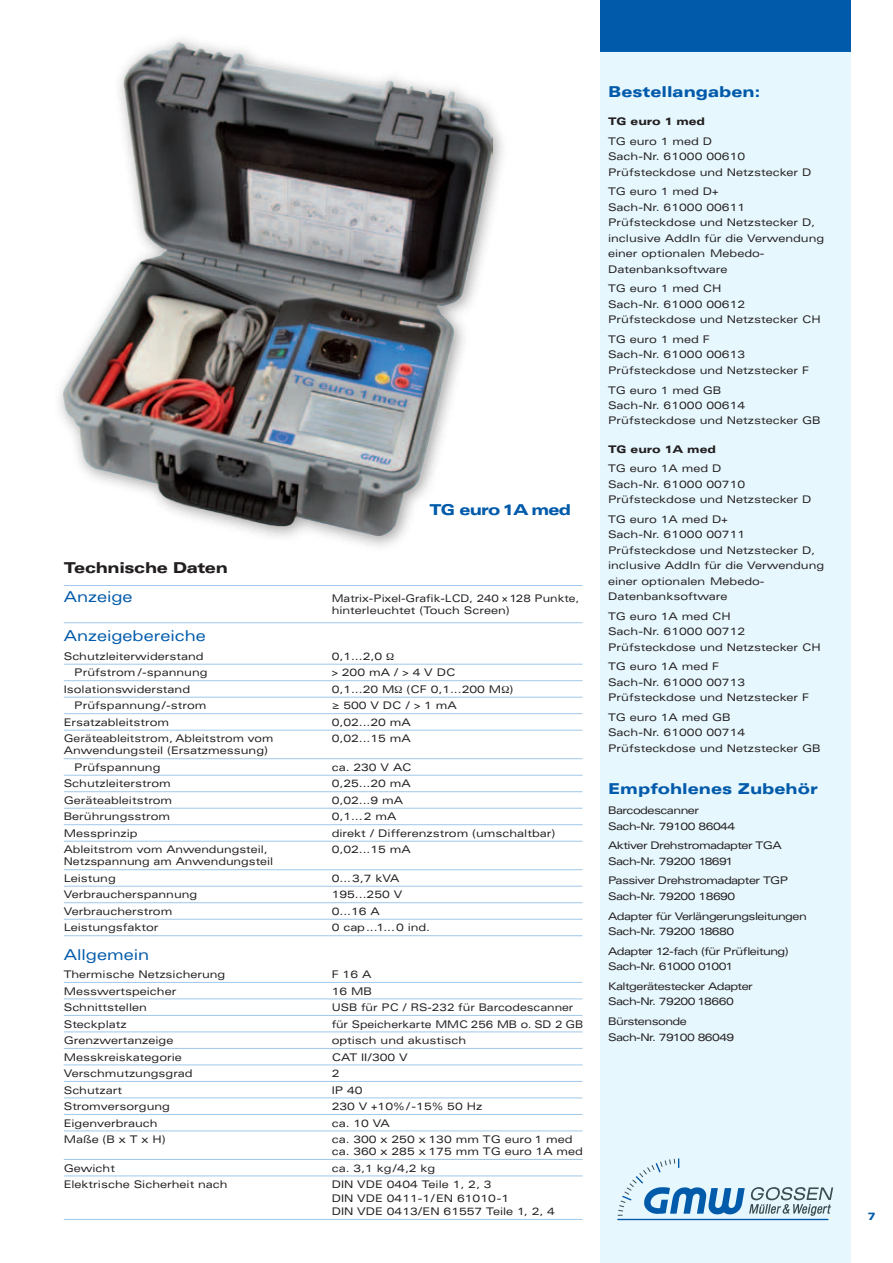
<style>
.page{position:relative;width:893px;height:1263px;background:#fff}
.page>*{position:absolute;margin:0;border:0;box-sizing:border-box;transform-origin:0 0}
.t1{font:900 expanded 15px "Univers";color:#015aaa}
.t2{font:expanded 15px "Univers";color:#015aaa}
.t3{font:900 expanded 15px "Univers";letter-spacing:-.025em;color:#231f20}
.t4{font:900 expanded 15px "Univers";letter-spacing:-.05em;color:#015aaa}
.t5{font:expanded 10.5px/15.5px "Univers";color:#231f20}
.t6{font:expanded 10.5px/15.5px "Univers";letter-spacing:-.05em;color:#231f20}
.t7{font:expanded 10.5px/12px "Univers";color:#231f20;scale:.96 1}
.t8{font:900 expanded 10.5px "Univers";color:#231f20}
.t9{font:900 expanded 10.5px "Univers";color:#015aaa}
.s1{font-family:"Lucida Grande";font-stretch:normal}
</style>
<div class="page">
<hr style="left:64px;top:622px;width:519px;height:1px;background:#a0c8ea">
<hr style="left:64px;top:664px;width:519px;height:1px;background:#a0c8ea">
<hr style="left:64px;top:680px;width:519px;height:1px;background:#a0c8ea">
<hr style="left:64px;top:697px;width:519px;height:1px;background:#a0c8ea">
<hr style="left:64px;top:713px;width:519px;height:1px;background:#a0c8ea">
<hr style="left:64px;top:730px;width:519px;height:1px;background:#a0c8ea">
<hr style="left:64px;top:758px;width:519px;height:1px;background:#a0c8ea">
<hr style="left:64px;top:775px;width:519px;height:1px;background:#a0c8ea">
<hr style="left:64px;top:791px;width:519px;height:1px;background:#a0c8ea">
<hr style="left:64px;top:808px;width:519px;height:1px;background:#a0c8ea">
<hr style="left:64px;top:824px;width:519px;height:1px;background:#a0c8ea">
<hr style="left:64px;top:841px;width:519px;height:1px;background:#a0c8ea">
<hr style="left:64px;top:869px;width:519px;height:1px;background:#a0c8ea">
<hr style="left:64px;top:886px;width:519px;height:1px;background:#a0c8ea">
<hr style="left:64px;top:902px;width:519px;height:1px;background:#a0c8ea">
<hr style="left:64px;top:919px;width:519px;height:1px;background:#a0c8ea">
<hr style="left:64px;top:935px;width:519px;height:1px;background:#a0c8ea">
<hr style="left:64px;top:982px;width:519px;height:1px;background:#a0c8ea">
<hr style="left:64px;top:998px;width:519px;height:1px;background:#a0c8ea">
<hr style="left:64px;top:1015px;width:519px;height:1px;background:#a0c8ea">
<hr style="left:64px;top:1031px;width:519px;height:1px;background:#a0c8ea">
<hr style="left:64px;top:1048px;width:519px;height:1px;background:#a0c8ea">
<hr style="left:64px;top:1064px;width:519px;height:1px;background:#a0c8ea">
<hr style="left:64px;top:1081px;width:519px;height:1px;background:#a0c8ea">
<hr style="left:64px;top:1097px;width:519px;height:1px;background:#a0c8ea">
<hr style="left:64px;top:1114px;width:519px;height:1px;background:#a0c8ea">
<hr style="left:64px;top:1130px;width:519px;height:1px;background:#a0c8ea">
<hr style="left:64px;top:1159px;width:519px;height:1px;background:#a0c8ea">
<hr style="left:64px;top:1175px;width:519px;height:1px;background:#a0c8ea">
<hr style="left:64px;top:1219px;width:519px;height:1px;background:#a0c8ea">
<hr style="left:64px;top:585px;width:519px;height:1px;background:#a0c8ea">
<div style="left:600px;top:0;width:250px;height:51px;background:#015aaa"></div>
<div style="left:600px;top:51px;width:250px;height:1212px;background:#e6f7fd"></div>
<svg style="left:617px;top:1158px;width:216px;height:63px"></svg>
<img style="left:64px;top:43px;width:428px;height:493px">
<h1 class="t4" style="left:429px;top:501px;width:143px">TG euro 1A med</h1>
<h1 class="t3" style="left:64px;top:559px;width:166px">Technische Daten</h1>
<h1 class="t2" style="left:64px;top:588px;width:70px">Anzeige</h1>
<p class="t7" style="left:332px;top:592px;width:259px">Matrix-Pixel-Grafik-LCD, 240 × 128 Punkte, hinterleuchtet (Touch Screen)</p>
<h1 class="t2" style="left:64px;top:627px;width:144px">Anzeigebereiche</h1>
<p class="t5" style="left:64px;top:648px;width:141px">Schutzleiterwiderstand</p>
<p class="t5" style="left:332px;top:648px;width:52px">0,1...2,0</p>
<p class="t5" style="left:74px;top:665px;width:135px">Prüfstrom /-spannung</p>
<p class="t5" style="left:332px;top:665px;width:125px">&gt;200mA/&gt;4VDC</p>
<p class="t5" style="left:64px;top:681px;width:128px">Isolationswiderstand</p>
<p class="t5" style="left:332px;top:681px;width:183px">0,1...20 M (CF 0,1...200 M )</p>
<p class="t5" style="left:74px;top:698px;width:134px">Prüfspannung/-strom</p>
<p class="t5" style="left:332px;top:698px;width:127px"><span class="s1">≥</span>500VDC/&gt;1mA</p>
<p class="t5" style="left:64px;top:714px;width:107px">Ersatzableitstrom</p>
<p class="t5" style="left:332px;top:714px;width:81px">0,02...20 mA</p>
<p class="t5" style="left:64px;top:731px;width:211px">Geräteableitstrom, Ableitstrom vom</p>
<p class="t5" style="left:332px;top:731px;width:81px">0,02...15 mA</p>
<p class="t5" style="left:74px;top:742px;width:195px;line-height:16.5px;text-indent:-10px">Anwendungsteil (Ersatzmessung)<br>Prüfspannung</p>
<p class="t5" style="left:332px;top:759px;width:81px">ca. 230 V AC</p>
<p class="t5" style="left:64px;top:776px;width:108px">Schutzleiterstrom</p>
<p class="t5" style="left:332px;top:776px;width:81px">0,25...20 mA</p>
<p class="t5" style="left:64px;top:792px;width:110px">Geräteableitstrom</p>
<p class="t5" style="left:332px;top:792px;width:73px">0,02...9 mA</p>
<p class="t5" style="left:64px;top:809px;width:108px">Berührungsstrom</p>
<p class="t5" style="left:332px;top:809px;width:66px">0,1...2 mA</p>
<p class="t5" style="left:64px;top:825px;width:75px">Messprinzip</p>
<p class="t5" style="left:332px;top:825px;width:225px">direkt / Differenzstrom (umschaltbar)</p>
<p class="t5" style="left:64px;top:842px;width:205px">Ableitstrom vom Anwendungsteil,</p>
<p class="t5" style="left:332px;top:842px;width:81px">0,02...15 mA</p>
<p class="t5" style="left:64px;top:853px;width:211px;line-height:16.5px">Netzspannung am Anwendungsteil<br>Leistung</p>
<p class="t5" style="left:332px;top:870px;width:69px">0...3,7 kVA</p>
<p class="t5" style="left:64px;top:887px;width:135px">Verbraucherspannung</p>
<p class="t5" style="left:332px;top:887px;width:72px">195...250 V</p>
<p class="t5" style="left:64px;top:903px;width:110px">Verbraucherstrom</p>
<p class="t5" style="left:332px;top:903px;width:50px">0...16 A</p>
<p class="t5" style="left:64px;top:920px;width:96px">Leistungsfaktor</p>
<p class="t5" style="left:332px;top:920px;width:100px">0 cap...1...0 ind.</p>
<h1 class="t2" style="left:64px;top:945px;width:87px">Allgemein</h1>
<p class="t5" style="left:64px;top:966px;width:163px">Thermische Netzsicherung</p>
<p class="t5" style="left:332px;top:966px;width:41px">F16A</p>
<p class="t5" style="left:64px;top:983px;width:114px">Messwertspeicher</p>
<p class="t5" style="left:332px;top:983px;width:42px">16 MB</p>
<p class="t5" style="left:64px;top:999px;width:85px">Schnittstellen</p>
<p class="t5" style="left:332px;top:999px;width:243px">USB für PC / RS-232 für Barcodescanner</p>
<p class="t5" style="left:64px;top:1016px;width:64px">Steckplatz</p>
<p class="t7" style="left:332px;top:1018px;width:264px">für Speicherkarte MMC 256 MB o. SD 2 GB</p>
<p class="t5" style="left:64px;top:1032px;width:111px">Grenzwertanzeige</p>
<p class="t5" style="left:332px;top:1032px;width:136px">optisch und akustisch</p>
<p class="t5" style="left:64px;top:1049px;width:120px">Messkreiskategorie</p>
<p class="t5" style="left:332px;top:1049px;width:78px">CAT II/300 V</p>
<p class="t5" style="left:64px;top:1065px;width:130px">Verschmutzungsgrad</p>
<p class="t5" style="left:332px;top:1065px;width:9px">2</p>
<p class="t5" style="left:64px;top:1082px;width:60px">Schutzart</p>
<p class="t5" style="left:332px;top:1082px;width:33px">IP 40</p>
<p class="t5" style="left:64px;top:1098px;width:108px">Stromversorgung</p>
<p class="t5" style="left:332px;top:1098px;width:152px">230 V +10%/-15% 50 Hz</p>
<p class="t5" style="left:64px;top:1115px;width:95px">Eigenverbrauch</p>
<p class="t5" style="left:332px;top:1115px;width:60px">ca. 10 VA</p>
<p class="t5" style="left:64px;top:1131px;width:103px">Maße (B x T x H)</p>
<p class="t5" style="left:332px;top:1133px;width:253px;line-height:12px">ca. 300 x 250 x 130 mm TG euro 1 med ca. 360 x 285 x 175 mm TG euro 1A med</p>
<p class="t5" style="left:64px;top:1160px;width:53px">Gewicht</p>
<p class="t5" style="left:332px;top:1160px;width:105px">ca. 3,1 kg/4,2 kg</p>
<p class="t5" style="left:64px;top:1176px;width:165px">Elektrische Sicherheit nach</p>
<p class="t5" style="left:332px;top:1177px;width:225px;line-height:13.5px">DIN VDE 0404 Teile 1, 2, 3<br>DIN VDE 0411-1/EN 61010-1<br>DIN VDE 0413/EN 61557 Teile 1, 2, 4</p>
<h1 class="t1" style="left:608px;top:83px;width:154px">Bestellangaben:</h1>
<p class="t8" style="left:608px;top:115px;width:99px">TG euro 1 med</p>
<p class="t5" style="left:608px;top:133px;width:205px">TG euro 1 med D<br>Sach-Nr. 61000 00610<br>Prüfsteckdose und Netzstecker D</p>
<p class="t5" style="left:608px;top:184px;width:218px">TG euro 1 med D+<br>Sach-Nr. 61000 00611<br>Prüfsteckdose und Netzstecker D, inclusive AddIn für die Verwendung einer optionalen Mebedo-<br>Datenbanksoftware</p>
<p class="t5" style="left:608px;top:281px;width:214px">TG euro 1 med CH<br>Sach-Nr. 61000 00612<br>Prüfsteckdose und Netzstecker CH</p>
<p class="t5" style="left:608px;top:331px;width:203px">TG euro 1 med F<br>Sach-Nr. 61000 00613<br>Prüfsteckdose und Netzstecker F</p>
<p class="t5" style="left:608px;top:382px;width:214px">TG euro 1 med GB<br>Sach-Nr. 61000 00614<br>Prüfsteckdose und Netzstecker GB</p>
<p class="t8" style="left:608px;top:443px;width:110px">TG euro 1A med</p>
<p class="t5" style="left:608px;top:461px;width:205px">TG euro 1A med D<br>Sach-Nr. 61000 00710<br>Prüfsteckdose und Netzstecker D</p>
<p class="t5" style="left:608px;top:511px;width:218px">TG euro 1A med D+<br>Sach-Nr. 61000 00711<br>Prüfsteckdose und Netzstecker D, inclusive AddIn für die Verwendung einer optionalen Mebedo-<br>Datenbanksoftware</p>
<p class="t5" style="left:608px;top:608px;width:214px">TG euro 1A med CH<br>Sach-Nr. 61000 00712<br>Prüfsteckdose und Netzstecker CH</p>
<p class="t5" style="left:608px;top:659px;width:203px">TG euro 1A med F<br>Sach-Nr. 61000 00713<br>Prüfsteckdose und Netzstecker F</p>
<p class="t5" style="left:608px;top:709px;width:214px">TG euro 1A med GB<br>Sach-Nr. 61000 00714<br>Prüfsteckdose und Netzstecker GB</p>
<h1 class="t1" style="left:608px;top:780px;width:211px">Empfohlenes Zubehör</h1>
<p class="t6" style="left:608px;top:802px;width:129px">Barcodescanner<br>Sach-Nr. 79100 86044</p>
<p class="t6" style="left:608px;top:838px;width:175px">Aktiver Drehstromadapter TGA<br>Sach-Nr. 79200 18691</p>
<p class="t6" style="left:608px;top:873px;width:182px">Passiver Drehstromadapter TGP<br>Sach-Nr. 79200 18690</p>
<p class="t6" style="left:608px;top:908px;width:200px">Adapter für Verlängerungsleitungen<br>Sach-Nr. 79200 18680</p>
<p class="t6" style="left:608px;top:943px;width:182px">Adapter 12-fach (für Prüfleitung)<br>Sach-Nr. 61000 01001</p>
<p class="t6" style="left:608px;top:978px;width:146px">Kaltgerätestecker Adapter<br>Sach-Nr. 79200 18660</p>
<p class="t6" style="left:608px;top:1013px;width:128px;line-height:16.5px">Bürstensonde<br>Sach-Nr. 79100 86049</p>
<p class="t9" style="left:868px;top:1210px;width:9px">7</p>
</div>
